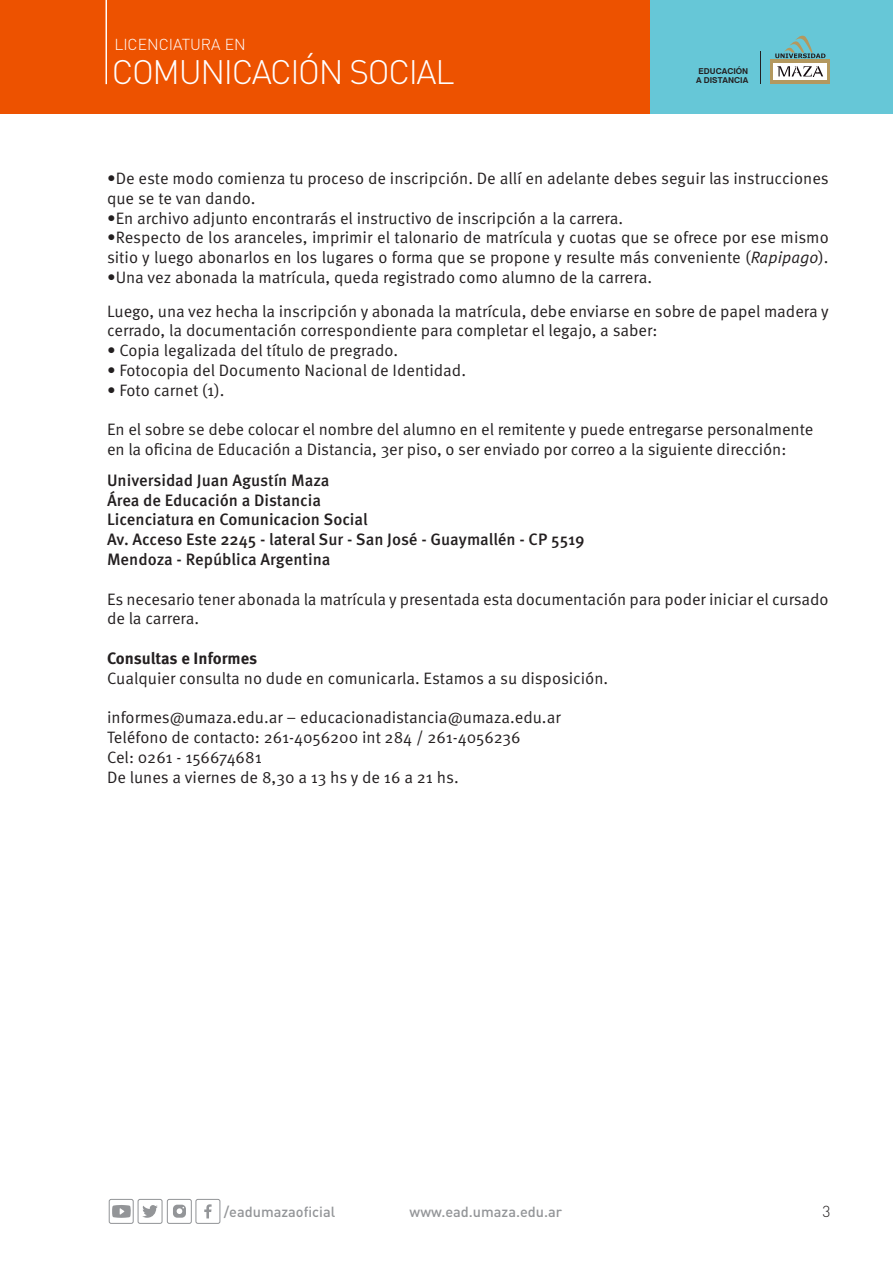
<style>
.page{position:relative;width:893px;height:1263px;background:#fff}
.page>*{position:absolute;margin:0;border:0;box-sizing:border-box;transform-origin:0 0}
.t1{font:300 33.6px "DIN Pro";letter-spacing:-.04em;color:#fff}
.t2{font:16.5px/19.8px "Meta Pro";letter-spacing:-.005em;color:#231f20}
.t3{font:500 16.5px/19.8px "Meta Pro";color:#231f20}
.t4{font:700 16.5px "Meta Pro";letter-spacing:-.005em;color:#231f20}
.t5{font:300 15.75px "DIN Pro";color:#fff}
.t6{font:300 15.75px "DIN Pro";color:#231f20}
.t7{font:500 14.55px "DIN Pro";color:#939598}
.t8{font:700 8.1px/9px "Swiss 721 BT";color:#231f20;text-align:center}
.s1{font-style:italic}
</style>
<div class="page">
<div style="left:0;top:0;width:893px;height:114px;background:#66c7d7"></div>
<div style="left:0;top:0;width:649px;height:114px;background:#ed5200"></div>
<hr style="left:105px;top:0;width:2px;height:84px;background:#fff">
<hr style="left:760px;top:51px;width:1px;height:33px;background:#231f20">
<div style="left:770px;top:59px;width:60px;height:25px;background:#b3985f"></div>
<div style="left:774px;top:63px;width:53px;height:17px;background:#fff"></div>
<svg style="left:777px;top:66px;width:46px;height:11px"></svg>
<svg style="left:775px;top:35px;width:50px;height:23px"></svg>
<div style="left:109px;top:1199px;width:25px;height:25px;border:1px solid #939598;border-radius:2px"></div>
<div style="left:138px;top:1199px;width:25px;height:25px;border:1px solid #939598;border-radius:2px"></div>
<div style="left:195px;top:1199px;width:25px;height:25px;border:1px solid #939598;border-radius:2px"></div>
<div style="left:167px;top:1199px;width:25px;height:25px;border:1px solid #939598;border-radius:2px"></div>
<svg style="left:112px;top:1205px;width:19px;height:13px"></svg>
<svg style="left:142px;top:1205px;width:16px;height:13px"></svg>
<svg style="left:204px;top:1204px;width:8px;height:14px"></svg>
<div style="left:173px;top:1205px;width:13px;height:13px;background:#939598;border-radius:4px"></div>
<svg style="left:177px;top:1207px;width:7px;height:7px"></svg>
<p class="t5" style="left:114px;top:33px;width:133px">LICENCIATURA EN</p>
<h1 class="t1" style="left:112px;top:49px;width:344px">COMUNICACIÓN SOCIAL</h1>
<p class="t8" style="left:696px;top:67px;width:54px">EDUCACIÓN<br>A DISTANCIA</p>
<p class="t2" style="left:107px;top:169px;width:723px">•De este modo comienza tu proceso de inscripción. De allí en adelante debes seguir las instrucciones que se te van dando.</p>
<p class="t2" style="left:107px;top:208px;width:518px">•En archivo adjunto encontrarás el instructivo de inscripción a la carrera.</p>
<p class="t2" style="left:107px;top:228px;width:723px">•Respecto de los aranceles, imprimir el talonario de matrícula y cuotas que se ofrece por ese mismo sitio y luego abonarlos en los lugares o forma que se propone y resulte más conveniente (<span class="s1">Rapipago</span>).</p>
<p class="t2" style="left:107px;top:261px;width:723px;line-height:33.6px">•Una vez abonada la matrícula, queda registrado como alumno de la carrera.<br>Luego, una vez hecha la inscripción y abonada la matrícula, debe enviarse en sobre de papel madera y</p>
<p class="t2" style="left:107px;top:321px;width:552px">cerrado, la documentación correspondiente para completar el legajo, a saber:</p>
<p class="t2" style="left:107px;top:341px;width:293px">• Copia legalizada del título de pregrado.</p>
<p class="t2" style="left:107px;top:361px;width:360px">• Fotocopia del Documento Nacional de Identidad.</p>
<p class="t2" style="left:107px;top:381px;width:119px">• Foto carnet (1).</p>
<p class="t2" style="left:107px;top:420px;width:708px">En el sobre se debe colocar el nombre del alumno en el remitente y puede entregarse personalmente en la oficina de Educación a Distancia, 3er piso, o ser enviado por correo a la siguiente dirección:</p>
<p class="t3" style="left:107px;top:471px;width:479px">Universidad Juan Agustín Maza<br>Área de Educación a Distancia<br>Licenciatura en Comunicacion Social<br>Av. Acceso Este 2245 - lateral Sur - San José - Guaymallén - CP 5519<br>Mendoza - República Argentina</p>
<p class="t2" style="left:107px;top:589px;width:723px">Es necesario tener abonada la matrícula y presentada esta documentación para poder iniciar el cursado de la carrera.</p>
<p class="t4" style="left:107px;top:648px;width:152px">Consultas e Informes</p>
<p class="t2" style="left:107px;top:669px;width:503px">Cualquier consulta no dude en comunicarla. Estamos a su disposición.</p>
<p class="t2" style="left:107px;top:708px;width:455px">informes@umaza.edu.ar – educacionadistancia@umaza.edu.ar Teléfono de contacto: 261-4056200 int 284 / 261-4056236<br>Cel: 0261 - 156674681<br>De lunes a viernes de 8,30 a 13 hs y de 16 a 21 hs.</p>
<p class="t7" style="left:224px;top:1202px;width:113px">/eadumazaoficial</p>
<p class="t7" style="left:410px;top:1202px;width:154px">www.ead.umaza.edu.ar</p>
<p class="t6" style="left:822px;top:1200px;width:10px">3</p>
</div>
